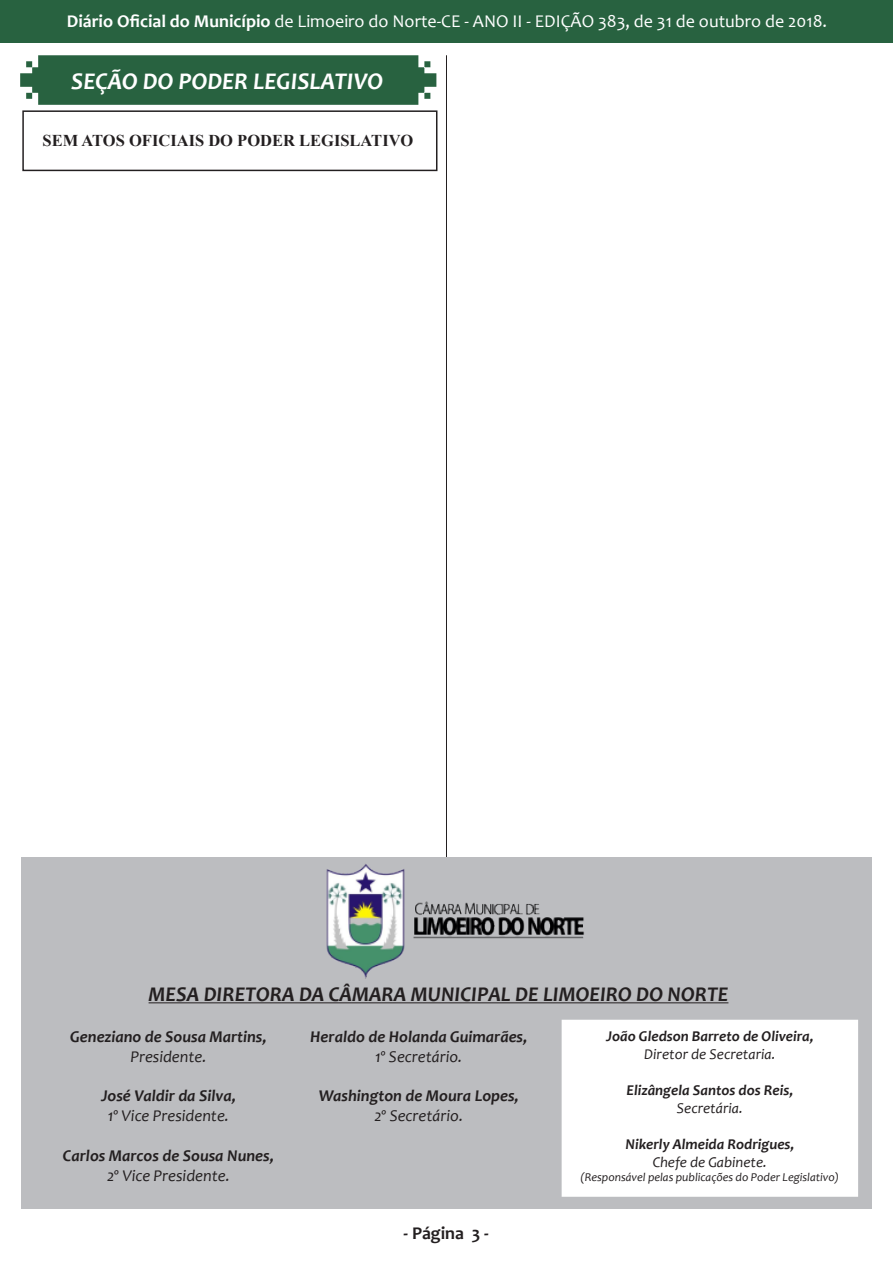
<style>
.page{position:relative;width:893px;height:1263px;background:#fff}
.page>*{position:absolute;margin:0;border:0;box-sizing:border-box;transform-origin:0 0}
.t1{font:italic 700 24px "Candara";color:#fff}
.t2{font:italic 700 21px "Candara";color:#231f20}
.t3{font:18px "Candara";color:#fff}
.t4{font:700 18px "Candara";color:#231f20}
.t5{font:italic 700 16.5px "Candara";color:#231f20}
.t6{font:italic 16.5px "Candara";color:#231f20}
.t7{font:700 16.5px "Times New Roman";color:#231f20}
.t8{font:italic 700 15px "Candara";color:#231f20}
.t9{font:italic 15px "Candara";color:#231f20}
.t10{font:italic 12px "Candara";color:#231f20}
.s1{font-weight:700}
</style>
<div class="page">
<div style="left:0;top:0;width:892px;height:42px;background:#286240"></div>
<hr style="left:446px;top:55px;width:1px;height:1153px;background:#231f20">
<hr style="left:21px;top:1208px;width:851px;height:1px;background:#231f20">
<svg style="left:20px;top:55px;width:416px;height:50px;background:#346a4a"></svg>
<div style="left:21px;top:856px;width:851px;height:352px;background:#bcbdc0"></div>
<hr style="left:149px;top:1002px;width:579px;height:1px;background:#231f20">
<div style="left:562px;top:1020px;width:296px;height:177px;background:#fff;border:2px solid #fff"></div>
<img style="left:326px;top:864px;width:258px;height:115px">
<div style="left:22px;top:110px;width:415px;height:61px;border:2px solid #231f20"></div>
<p class="t3" style="left:67px;top:10px;width:762px"><span class="s1">Diário Oficial do Município</span> de Limoeiro do Norte-CE - ANO II - EDIÇÃO 383, de 31 de outubro de 2018.</p>
<p class="t1" style="left:71px;top:66px;width:313px">SEÇÃO DO PODER LEGISLATIVO</p>
<p class="t7" style="left:43px;top:128px;width:372px">SEM ATOS OFICIAIS DO PODER LEGISLATIVO</p>
<p class="t2" style="left:149px;top:981px;width:581px">MESA DIRETORA DA CÂMARA MUNICIPAL DE LIMOEIRO DO NORTE</p>
<p class="t8" style="left:606px;top:1026px;width:209px">João Gledson Barreto de Oliveira,</p>
<p class="t9" style="left:644px;top:1044px;width:133px">Diretor de Secretaria.</p>
<p class="t8" style="left:626px;top:1080px;width:168px">Elizângela Santos dos Reis,</p>
<p class="t9" style="left:677px;top:1098px;width:67px">Secretária.</p>
<p class="t8" style="left:625px;top:1134px;width:170px">Nikerly Almeida Rodrigues,</p>
<p class="t9" style="left:653px;top:1152px;width:116px">Chefe de Gabinete.</p>
<p class="t10" style="left:581px;top:1170px;width:260px">(Responsável pelas publicações do Poder Legislativo)</p>
<p class="t5" style="left:310px;top:1026px;width:219px">Heraldo de Holanda Guimarães,</p>
<p class="t6" style="left:375px;top:1046px;width:89px">1º Secretário.</p>
<p class="t5" style="left:319px;top:1086px;width:202px">Washington de Moura Lopes,</p>
<p class="t6" style="left:374px;top:1105px;width:90px">2º Secretário.</p>
<p class="t5" style="left:70px;top:1026px;width:198px">Geneziano de Sousa Martins,</p>
<p class="t6" style="left:130px;top:1046px;width:78px">Presidente.</p>
<p class="t5" style="left:101px;top:1086px;width:136px">José Valdir da Silva,</p>
<p class="t6" style="left:108px;top:1105px;width:123px">1º Vice Presidente.</p>
<p class="t5" style="left:63px;top:1145px;width:212px">Carlos Marcos de Sousa Nunes,</p>
<p class="t6" style="left:107px;top:1165px;width:124px">2º Vice Presidente.</p>
<p class="t4" style="left:404px;top:1222px;width:87px">- Página 3 -</p>
</div>
